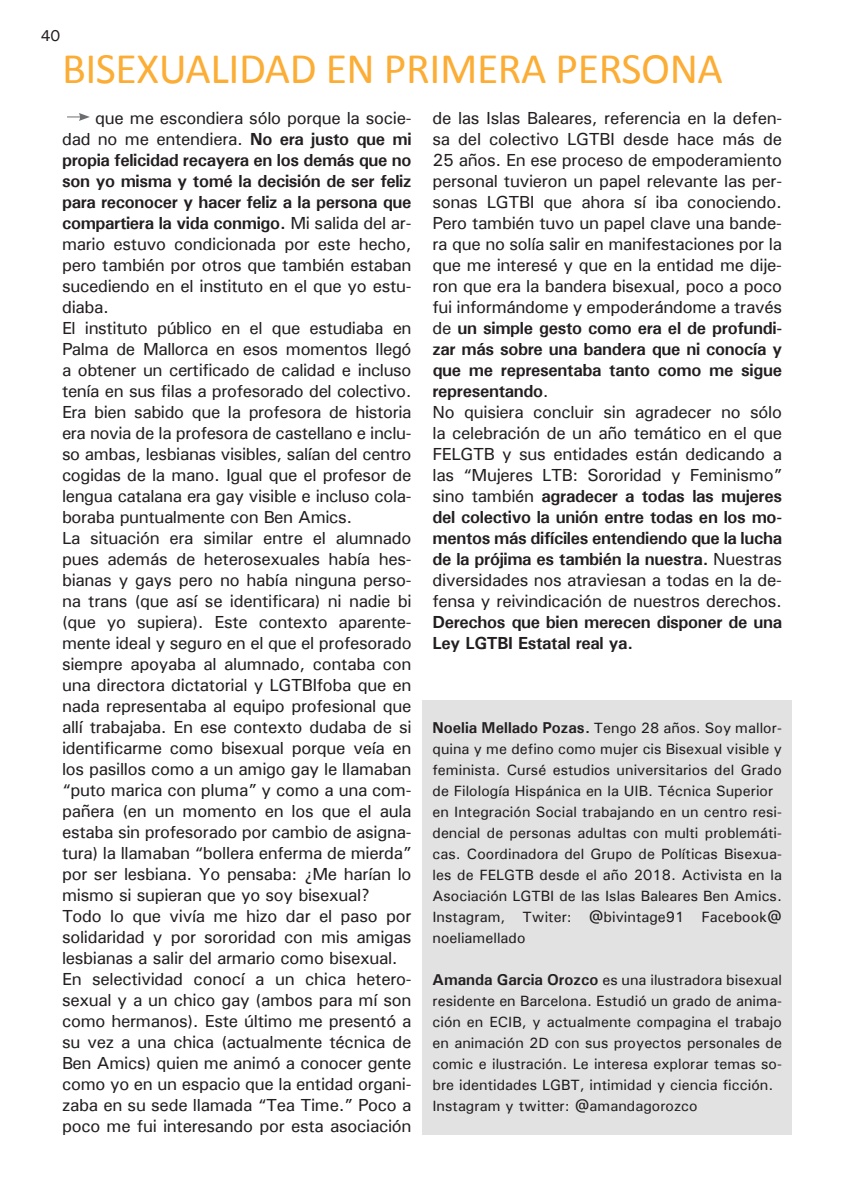
<style>
.page{position:relative;width:844px;height:1191px;background:#fff}
.page>*{position:absolute;margin:0;border:0;box-sizing:border-box;transform-origin:0 0}
.t1{font:43.75px "Calibri";letter-spacing:-.01em;color:#fbad35}
.t2{font:500 17.5px/21px "Univers";letter-spacing:-.02em;color:#231f20}
.t3{font:700 17.5px/21px "Univers";letter-spacing:-.02em;color:#231f20}
.t4{font:500 15.75px "Univers";color:#231f20}
.t5{font:500 14.88px/21px "Univers";color:#201c1d}
.s1{font-weight:700}
.s2{font-weight:700;font-size:15.75px;color:#231f20}
.s3{color:#231f20}
</style>
<div class="page">
<div style="left:422px;top:700px;width:369px;height:434px;background:#e2e2e2"></div>
<svg style="left:67px;top:113px;width:23px;height:8px"></svg>
<p class="t4" style="left:41px;top:26px;width:21px">40</p>
<h1 class="t1" style="left:62px;top:41px;width:662px">BISEXUALIDAD EN PRIMERA PERSONA</h1>
<p class="t2" style="left:62px;top:107px;width:351px;text-indent:33px">que me escondiera sólo porque la socie&shy;dad no me entendiera. <span class="s1">No era justo que mi propia felicidad recayera en los demás que no son yo misma y tomé la decisión de ser feliz para reconocer y hacer feliz a la persona que compartiera la vida conmigo.</span> Mi salida del ar&shy;mario estuvo condicionada por este hecho, pero también por otros que también estaban sucediendo en el instituto en el que yo estu&shy;diaba.<br>El instituto público en el que estudiaba en Palma de Mallorca en esos momentos llegó a obtener un certificado de calidad e incluso tenía en sus filas a profesorado del colectivo.<br>Era bien sabido que la profesora de historia era novia de la profesora de castellano e inclu&shy;so ambas, lesbianas visibles, salían del centro cogidas de la mano. Igual que el profesor de lengua catalana era gay visible e incluso cola&shy;boraba puntualmente con Ben Amics.<br>La situación era similar entre el alumnado pues además de heterosexuales había hes&shy;bianas y gays pero no había ninguna perso&shy;na trans (que así se identificara) ni nadie bi (que yo supiera). Este contexto aparente&shy;mente ideal y seguro en el que el profesorado siempre apoyaba al alumnado, contaba con una directora dictatorial y LGTBIfoba que en nada representaba al equipo profesional que allí trabajaba. En ese contexto dudaba de si identificarme como bisexual porque veía en los pasillos como a un amigo gay le llamaban “puto marica con pluma” y como a una com&shy;pañera (en un momento en los que el aula estaba sin profesorado por cambio de asigna&shy;tura) la llamaban “bollera enferma de mierda” por ser lesbiana. Yo pensaba: ¿Me harían lo mismo si supieran que yo soy bisexual?<br>Todo lo que vivía me hizo dar el paso por solidaridad y por sororidad con mis amigas lesbianas a salir del armario como bisexual.<br>En selectividad conocí a un chica hetero&shy;sexual y a un chico gay (ambos para mí son como hermanos). Este último me presentó a su vez a una chica (actualmente técnica de Ben Amics) quien me animó a conocer gente como yo en un espacio que la entidad organi&shy;zaba en su sede llamada “Tea Time.” Poco a poco me fui interesando por esta asociación</p>
<p class="t2" style="left:432px;top:107px;width:351px">de las Islas Baleares, referencia en la defen&shy;sa del colectivo LGTBI desde hace más de 25 años. En ese proceso de empoderamiento personal tuvieron un papel relevante las per&shy;sonas LGTBI que ahora sí iba conociendo.<br>Pero también tuvo un papel clave una bande&shy;ra que no solía salir en manifestaciones por la que me interesé y que en la entidad me dije&shy;ron que era la bandera bisexual, poco a poco fui informándome y empoderándome a través de <span class="s1">un simple gesto como era el de profundi&shy;zar más sobre una bandera que ni conocía y que me representaba tanto como me sigue representando</span>.<br>No quisiera concluir sin agradecer no sólo la celebración de un año temático en el que FELGTB y sus entidades están dedicando a las “Mujeres LTB: Sororidad y Feminismo” sino también <span class="s1">agradecer a todas las mujeres del colectivo la unión entre todas en los mo&shy;mentos más difíciles entendiendo que la lucha de la prójima es también la nuestra.</span> Nuestras diversidades nos atraviesan a todas en la de&shy;fensa y reivindicación de nuestros derechos.</p>
<p class="t3" style="left:432px;top:611px;width:351px">Derechos que bien merecen disponer de una<br>Ley LGTBI Estatal real ya.</p>
<p class="t5" style="left:432px;top:717px;width:351px"><span class="s2">Noelia Mellado Pozas.</span> Tengo 28 años. Soy mallor&shy;quina y me defino como mujer cis Bisexual visible y feminista. Cursé estudios universitarios del Grado de Filología Hispánica en la UIB. Técnica Superior en Integración Social trabajando en un centro resi&shy;dencial de personas adultas con multi problemáti&shy;cas. Coordinadora del Grupo de Políticas Bisexua&shy;les de FELGTB desde el año 2018. Activista en la Asociación LGTBI de las Islas Baleares Ben Amics.<br>Instagram, Twiter: @bivintage91 Facebook@ noeliamellado</p>
<p class="t5" style="left:432px;top:969px;width:351px"><span class="s2">Amanda Garcia Orozco</span> es una ilustradora bisexual residente en Barcelona. Estudió un grado de anima&shy;ción en ECIB, y actualmente compagina el trabajo en animación 2D con sus proyectos personales de comic e ilustración. Le interesa explorar temas so&shy;bre identidades LGBT, intimidad y ciencia ficción.<br>Instagram y twitter: <span class="s3">@amandagorozco</span></p>
</div>
